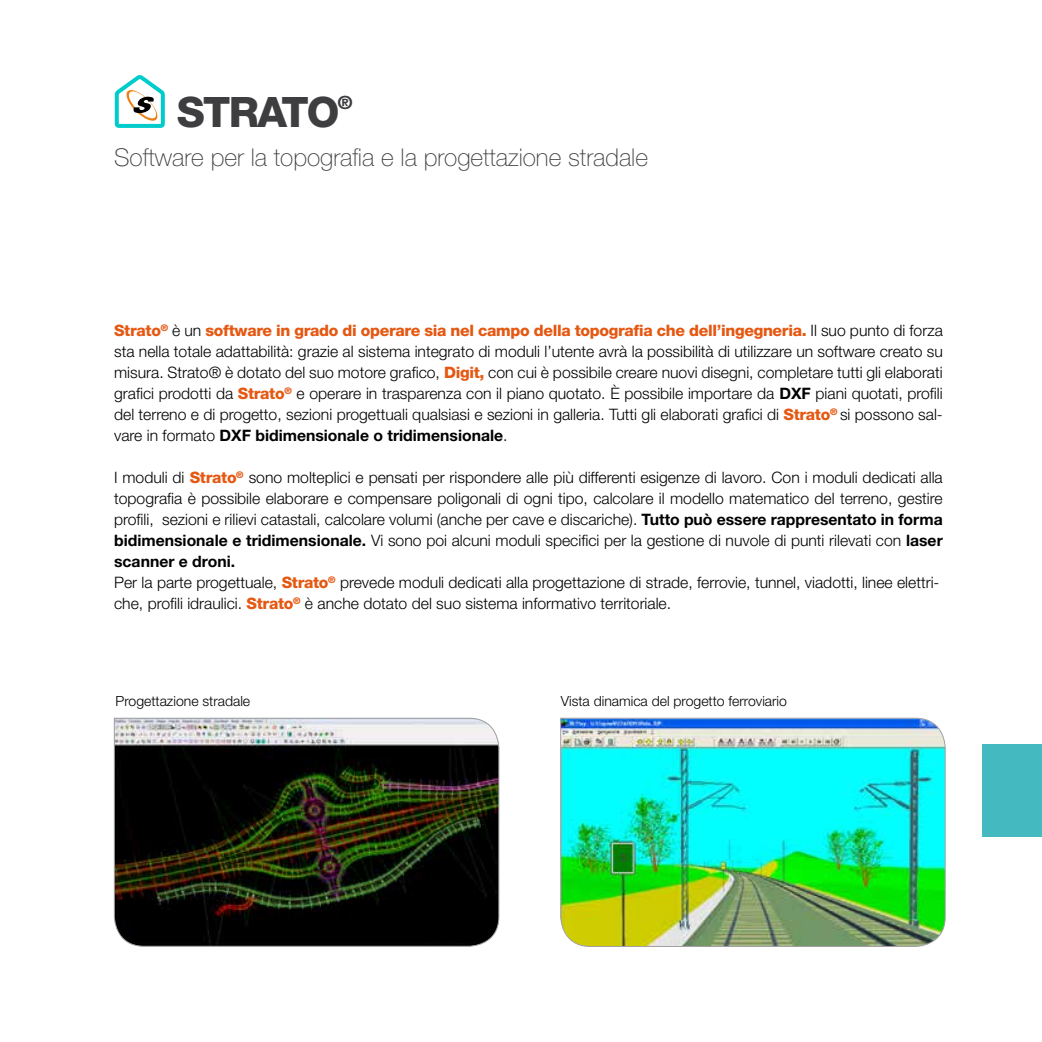
<style>
.page{position:relative;width:1042px;height:1042px;background:#fff}
.page>*{position:absolute;margin:0;border:0;box-sizing:border-box;transform-origin:0 0}
.t1{font:800 42px "Helvetica Neue LT Std";letter-spacing:-.04em;color:#3e3d40}
.t2{font:100 24.5px "Helvetica Neue LT Std";color:#3e3d40}
.t3{font:800 18.38px "Helvetica Neue LT Std";color:#3e3d40}
.t4{font:300 15.75px/21px "Helvetica Neue LT Std";color:#000;text-align:justify}
.t5{font:300 14px "Helvetica Neue LT Std";color:#000}
.s1{font-weight:800;color:#e55812}
.s2{font-weight:700}
</style>
<div class="page">
<hr style="left:0;top:0;width:1px;height:1042px;background:#333539">
<div style="left:982px;top:745px;width:60px;height:92px;background:#44b9bf"></div>
<img style="left:114px;top:718px;width:385px;height:228px">
<img style="left:560px;top:718px;width:385px;height:229px">
<svg style="left:115px;top:77px;width:50px;height:51px"></svg>
<h1 class="t1" style="left:177px;top:87px;width:164px">STRATO</h1>
<p class="t3" style="left:338px;top:92px;width:16px">®</p>
<h2 class="t2" style="left:114px;top:143px;width:535px">Software per la topografia e la progettazione stradale</h2>
<p class="t4" style="left:114px;top:319px;width:830px"><span class="s1">Strato</span><sup>®</sup> è un <span class="s1">software in grado di operare sia nel campo della topografia che dell’ingegneria.</span> Il suo punto di forza sta nella totale adattabilità: grazie al sistema integrato di moduli l’utente avrà la possibilità di utilizzare un software creato su misura. Strato® è dotato del suo motore grafico, <span class="s1">Digit,</span> con cui è possibile creare nuovi disegni, completare tutti gli elaborati grafici prodotti da <span class="s1">Strato</span><sup>®</sup> e operare in trasparenza con il piano quotato. È possibile importare da <span class="s2">DXF</span> piani quotati, profili del terreno e di progetto, sezioni progettuali qualsiasi e sezioni in galleria. Tutti gli elaborati grafici di <span class="s1">Strato</span><sup>®</sup> si possono sal&shy;vare in formato <span class="s2">DXF bidimensionale o tridimensionale</span>.</p>
<p class="t4" style="left:114px;top:466px;width:830px;text-align:left">I moduli di <span class="s1">Strato</span><sup>®</sup> sono molteplici e pensati per rispondere alle più differenti esigenze di lavoro. Con i moduli dedicati alla topografia è possibile elaborare e compensare poligonali di ogni tipo, calcolare il modello matematico del terreno, gestire profili, sezioni e rilievi catastali, calcolare volumi (anche per cave e discariche). <span class="s2">Tutto può essere rappresentato in forma bidimensionale e tridimensionale.</span> Vi sono poi alcuni moduli specifici per la gestione di nuvole di punti rilevati con <span class="s2">laser scanner e droni.<br></span>Per la parte progettuale, <span class="s1">Strato</span><sup>®</sup> prevede moduli dedicati alla progettazione di strade, ferrovie, tunnel, viadotti, linee elettri&shy;che, profili idraulici. <span class="s1">Strato</span><sup>®</sup> è anche dotato del suo sistema informativo territoriale.</p>
<p class="t5" style="left:116px;top:692px;width:136px">Progettazione stradale</p>
<p class="t5" style="left:561px;top:692px;width:228px">Vista dinamica del progetto ferroviario</p>
</div>
